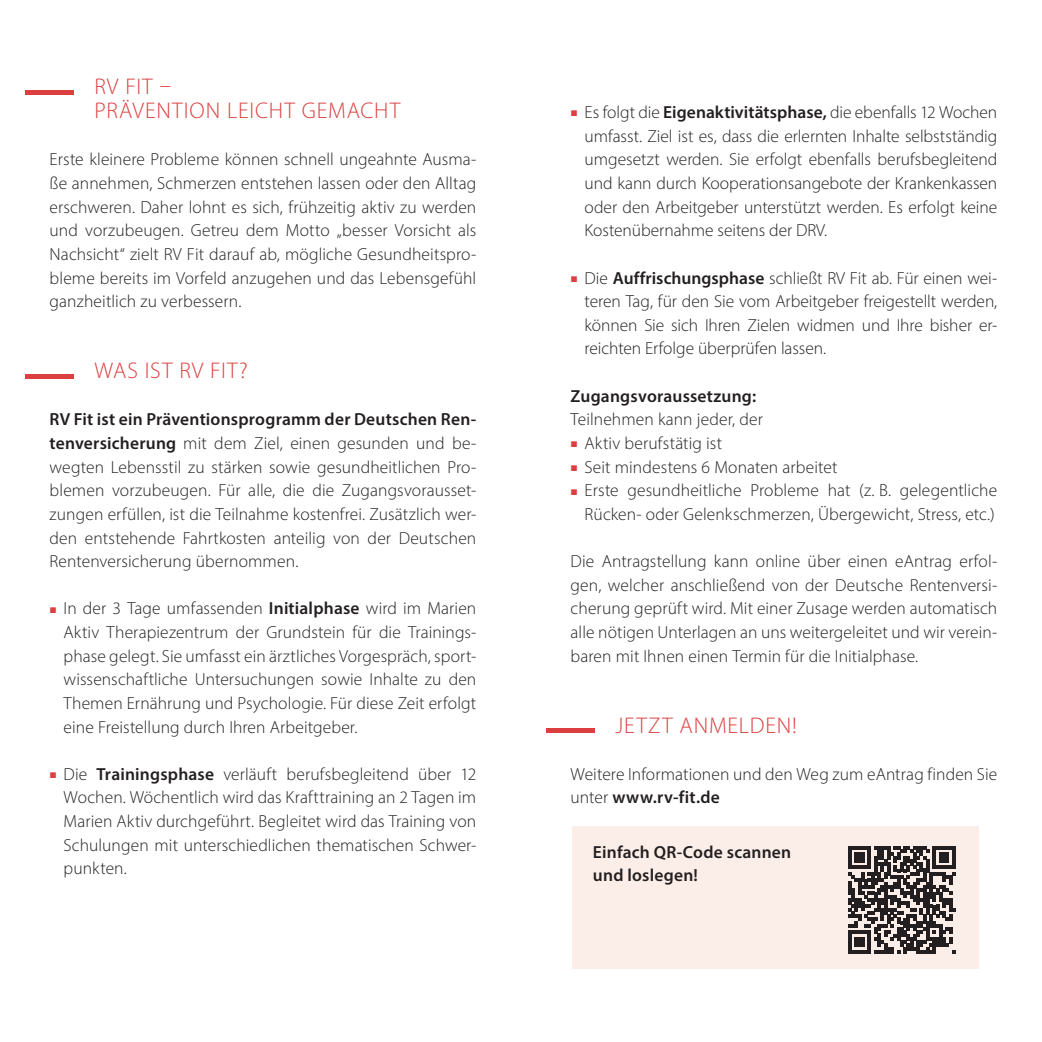
<style>
.page{position:relative;width:1042px;height:1042px;background:#fff}
.page>*{position:absolute;margin:0;border:0;box-sizing:border-box;transform-origin:0 0}
.t1{font:300 22.75px/23.6px "Myriad Pro";letter-spacing:.04em;color:#db3f3f}
.t2{font:300 17.5px/23.6px "Myriad Pro";letter-spacing:.005em;color:#231f20;text-align:justify}
.t3{font:600 17.5px/22.8px "Myriad Pro";letter-spacing:.01em;color:#231f20}
.s1{font-weight:600}
.s2{font-family:"Arial";font-weight:900;font-size:12.25px;color:#db3f3f}
</style>
<div class="page">
<div style="left:572px;top:826px;width:406px;height:143px;background:#fbeee8"></div>
<div style="left:25px;top:90px;width:49px;height:5px;background:#db3f3f"></div>
<svg style="left:848px;top:846px;width:107px;height:107px"></svg>
<div style="left:25px;top:374px;width:49px;height:5px;background:#db3f3f"></div>
<div style="left:546px;top:727px;width:49px;height:5px;background:#db3f3f"></div>
<h1 class="t1" style="left:94px;top:75px;width:307px">RV FIT –<br>PRÄVENTION LEICHT GEMACHT</h1>
<p class="t2" style="left:50px;top:148px;width:428px">Erste kleinere Probleme können schnell ungeahnte Ausma&shy;ße annehmen, Schmerzen entstehen lassen oder den Alltag erschweren. Daher lohnt es sich, frühzeitig aktiv zu werden und vorzubeugen. Getreu dem Motto „besser Vorsicht als Nachsicht“ zielt RV Fit darauf ab, mögliche Gesundheitspro&shy;bleme bereits im Vorfeld anzugehen und das Lebensgefühl ganzheitlich zu verbessern.</p>
<h1 class="t1" style="left:94px;top:358px;width:155px">WAS IST RV FIT?</h1>
<p class="t2" style="left:50px;top:407px;width:428px"><span class="s1">RV Fit ist ein Präventionsprogramm der Deutschen Ren&shy;tenversicherung</span> mit dem Ziel, einen gesunden und be&shy;wegten Lebensstil zu stärken sowie gesundheitlichen Pro&shy;blemen vorzubeugen. Für alle, die die Zugangsvorausset&shy;zungen erfüllen, ist die Teilnahme kostenfrei. Zusätzlich wer&shy;den entstehende Fahrtkosten anteilig von der Deutschen Rentenversicherung übernommen.</p>
<p class="t2" style="left:64px;top:596px;width:414px;text-indent:-14px"><span class="s2">■</span> In der 3 Tage umfassenden <span class="s1">Initialphase</span> wird im Marien Aktiv Therapiezentrum der Grundstein für die Trainings&shy;phase gelegt. Sie umfasst ein ärztliches Vorgespräch, sport&shy;wissenschaftliche Untersuchungen sowie Inhalte zu den Themen Ernährung und Psychologie. Für diese Zeit erfolgt eine Freistellung durch Ihren Arbeitgeber.</p>
<p class="t2" style="left:64px;top:762px;width:414px;text-indent:-14px"><span class="s2">■</span> Die <span class="s1">Trainingsphase</span> verläuft berufsbegleitend über 12<br>Wochen. Wöchentlich wird das Krafttraining an 2 Tagen im Marien Aktiv durchgeführt. Begleitet wird das Training von Schulungen mit unterschiedlichen thematischen Schwer&shy;punkten.</p>
<p class="t2" style="left:584px;top:100px;width:414px;text-indent:-14px"><span class="s2">■</span> Es folgt die <span class="s1">Eigenaktivitätsphase,</span> die ebenfalls 12 Wochen umfasst. Ziel ist es, dass die erlernten Inhalte selbstständig umgesetzt werden. Sie erfolgt ebenfalls berufsbegleitend und kann durch Kooperationsangebote der Krankenkassen oder den Arbeitgeber unterstützt werden. Es erfolgt keine Kostenübernahme seitens der DRV.</p>
<p class="t2" style="left:584px;top:266px;width:414px;text-indent:-14px"><span class="s2">■</span> Die <span class="s1">Auffrischungsphase</span> schließt RV Fit ab. Für einen wei&shy;teren Tag, für den Sie vom Arbeitgeber freigestellt werden, können Sie sich Ihren Zielen widmen und Ihre bisher er&shy;reichten Erfolge überprüfen lassen.</p>
<p class="t3" style="left:570px;top:384px;width:187px">Zugangsvoraussetzung:</p>
<p class="t2" style="left:570px;top:407px;width:194px">Teilnehmen kann jeder, der</p>
<p class="t2" style="left:570px;top:431px;width:153px"><span class="s2">■</span> Aktiv berufstätig ist</p>
<p class="t2" style="left:570px;top:455px;width:268px"><span class="s2">■</span> Seit mindestens 6 Monaten arbeitet</p>
<p class="t2" style="left:570px;top:478px;width:428px;text-align:right"><span class="s2">■</span> Erste gesundheitliche Probleme hat (z. B. gelegentliche<br>Rücken- oder Gelenkschmerzen, Übergewicht, Stress, etc.)</p>
<p class="t2" style="left:570px;top:549px;width:428px">Die Antragstellung kann online über einen eAntrag erfol&shy;gen, welcher anschließend von der Deutsche Rentenversi&shy;cherung geprüft wird. Mit einer Zusage werden automatisch alle nötigen Unterlagen an uns weitergeleitet und wir verein&shy;baren mit Ihnen einen Termin für die Initialphase.</p>
<h1 class="t1" style="left:615px;top:713px;width:183px">JETZT ANMELDEN!</h1>
<p class="t2" style="left:570px;top:762px;width:428px">Weitere Informationen und den Weg zum eAntrag finden Sie unter <span class="s1">www.rv-fit.de</span></p>
<p class="t3" style="left:593px;top:840px;width:200px">Einfach QR-Code scannen und loslegen!</p>
</div>
